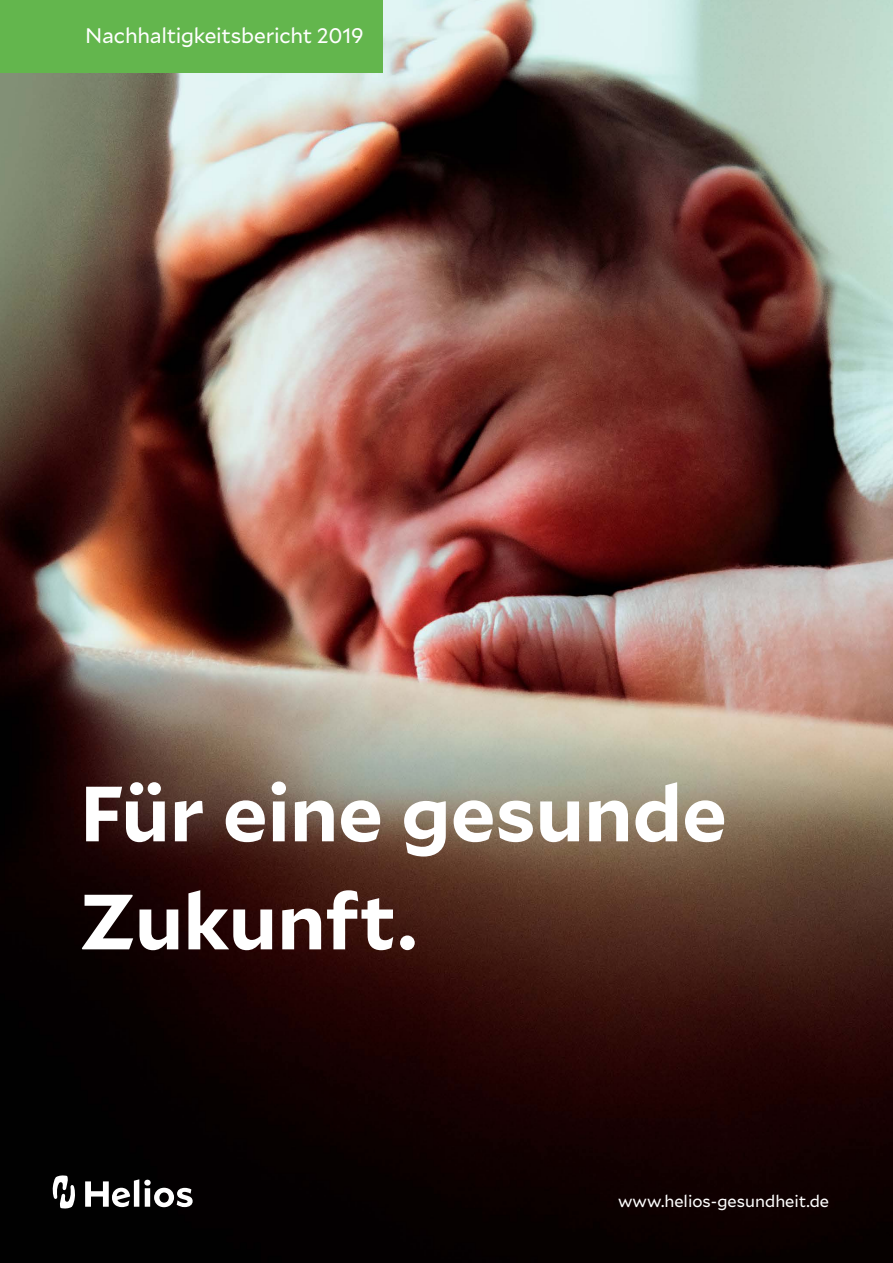
<style>
.page{position:relative;width:893px;height:1263px;background:#fff}
.page>*{position:absolute;margin:0;border:0;box-sizing:border-box;transform-origin:0 0}
.t1{font:700 78px/108px "Mallory";letter-spacing:-.005em;color:#fff}
.t2{font:21px "Mallory";letter-spacing:-.015em;color:#fff}
.t3{font:16.5px "Mallory";color:#fff}
</style>
<div class="page">
<img style="left:0;top:0;width:893px;height:1263px">
<div style="left:0;top:0;width:383px;height:72px;background:#63b64d"></div>
<svg style="left:85px;top:1179px;width:108px;height:28px"></svg>
<svg style="left:53px;top:1175px;width:22px;height:34px"></svg>
<p class="t2" style="left:85px;top:21px;width:280px">Nachhaltigkeitsbericht 2019</p>
<h1 class="t1" style="left:80px;top:755px;width:648px">Für eine gesunde<br>Zukunft.</h1>
<p class="t3" style="left:618px;top:1189px;width:213px">www.helios-gesundheit.de</p>
</div>
